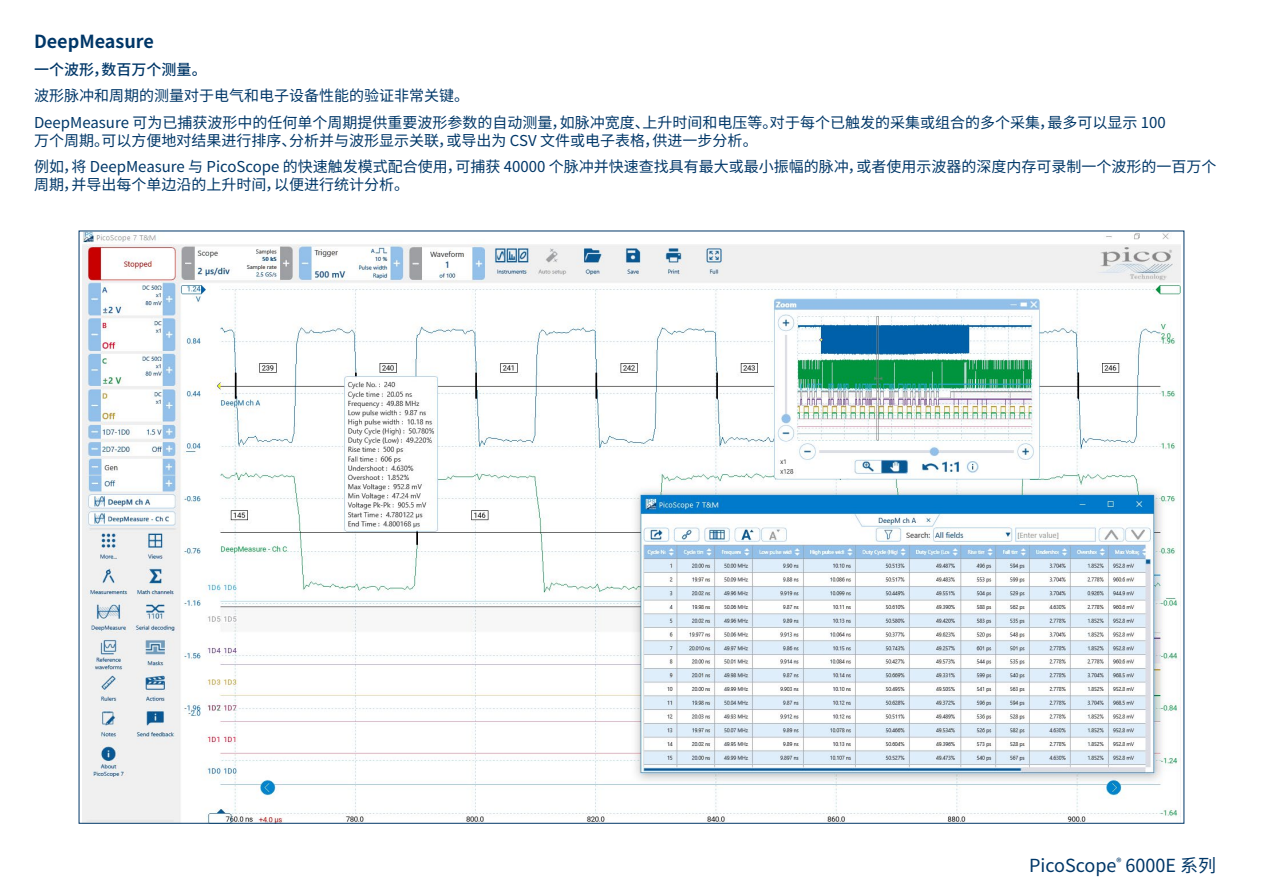
<style>
.page{position:relative;width:1263px;height:893px;background:#fff}
.page>*{position:absolute;margin:0;border:0;box-sizing:border-box;transform-origin:0 0}
.t1{font:18px "Noto Sans CJ Ksc";color:#003768}
.t2{font:700 18px "Noto Sans CJ Ksc";color:#003768}
.t3{font:15px/26.5px "Noto Sans CJ Ksc";color:#003768}
.t4{font:500 15px "Noto Sans CJ Ksc";color:#003768}
</style>
<div class="page">
<img style="left:83px;top:233px;width:1097px;height:589px">
<p class="t2" style="left:34px;top:32px;width:122px">DeepMeasure</p>
<p class="t4" style="left:34px;top:61px;width:174px">一个波形，数百万个测量。</p>
<p class="t3" style="left:34px;top:83px;width:1133px">波形脉冲和周期的测量对于电气和电子设备性能的验证非常关键。<br>DeepMeasure 可为已捕获波形中的任何单个周期提供重要波形参数的自动测量，如脉冲宽度、上升时间和电压等。对于每个已触发的采集或组合的多个采集，最多可以显示 100</p>
<p class="t3" style="left:34px;top:127px;width:1184px">万个周期。可以方便地对结果进行排序、分析并与波形显示关联，或导出为 CSV 文件或电子表格，供进一步分析。<br>例如，将 DeepMeasure 与 PicoScope 的快速触发模式配合使用，可捕获 40000 个脉冲并快速查找具有最大或最小振幅的脉冲，或者使用示波器的深度内存可录制一个波形的一百万个</p>
<p class="t3" style="left:34px;top:172px;width:377px">周期，并导出每个单边沿的上升时间，以便进行统计分析。</p>
<p class="t1" style="left:1029px;top:855px;width:189px">PicoScope<sup>®</sup> 6000E 系列</p>
</div>
